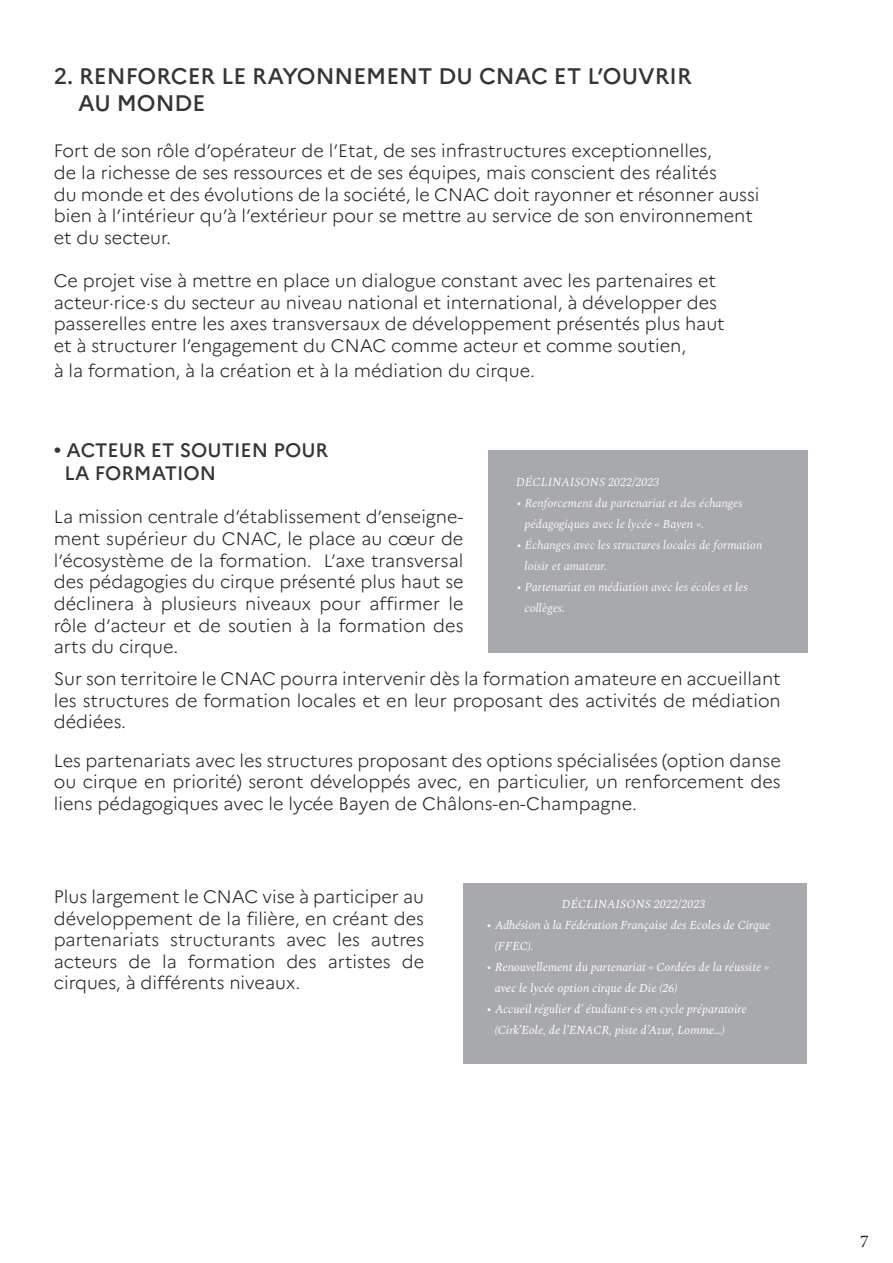
<style>
.page{position:relative;width:893px;height:1263px;background:#fff}
.page>*{position:absolute;margin:0;border:0;box-sizing:border-box;transform-origin:0 0}
.t1{font:500 22.5px "Marianne";color:#343537}
.t2{font:500 19.5px "Marianne";color:#343537}
.t3{font:300 18px/21.6px "Marianne";color:#231f20;text-align:justify}
.t4{font:18px "Minion Pro";color:#231f20}
.t5{font:italic 12px/21px "Spectral";color:#fff}
.t6{font:italic 12px "Spectral";color:#fafafa}
</style>
<div class="page">
<div style="left:488px;top:450px;width:319px;height:202px;background:#a8a9ad"></div>
<div style="left:463px;top:883px;width:344px;height:180px;background:#a8a9ad"></div>
<p class="t1" style="left:54px;top:62px;width:639px">2. RENFORCER LE RAYONNEMENT DU CNAC ET L’OUVRIR</p>
<p class="t1" style="left:78px;top:89px;width:129px">AU MONDE</p>
<p class="t3" style="left:54px;top:140px;width:659px">Fort de son rôle d’opérateur de l’Etat, de ses infrastructures exceptionnelles,</p>
<p class="t3" style="left:54px;top:162px;width:664px">de la richesse de ses ressources et de ses équipes, mais conscient des réalités</p>
<p class="t3" style="left:54px;top:183px;width:707px">du monde et des évolutions de la société, le CNAC doit rayonner et résonner aussi bien à l’intérieur qu’à l’extérieur pour se mettre au service de son environnement</p>
<p class="t3" style="left:54px;top:227px;width:119px">et du secteur.</p>
<p class="t3" style="left:54px;top:270px;width:663px">Ce projet vise à mettre en place un dialogue constant avec les partenaires et</p>
<p class="t3" style="left:54px;top:291px;width:665px">acteur·rice·s du secteur au niveau national et international, à développer des</p>
<p class="t3" style="left:54px;top:313px;width:672px">passerelles entre les axes transversaux de développement présentés plus haut</p>
<p class="t3" style="left:54px;top:335px;width:634px">et à structurer l’engagement du CNAC comme acteur et comme soutien,</p>
<p class="t3" style="left:54px;top:360px;width:483px">à la formation, à la création et à la médiation du cirque.</p>
<p class="t2" style="left:54px;top:438px;width:276px">• ACTEUR ET SOUTIEN POUR</p>
<p class="t2" style="left:64px;top:461px;width:153px">LA FORMATION</p>
<p class="t3" style="left:54px;top:506px;width:411px">La mission centrale d’établissement d’enseigne&shy;ment supérieur du CNAC, le place au cœur de l’écosystème de la formation. L’axe transversal des pédagogies du cirque présenté plus haut se déclinera à plusieurs niveaux pour affirmer le rôle d’acteur et de soutien à la formation des arts du cirque.</p>
<p class="t6" style="left:516px;top:473px;width:145px">DÉCLINAISONS 2022/2023</p>
<p class="t6" style="left:516px;top:494px;width:228px">• Renforcement du partenariat et des échanges</p>
<p class="t6" style="left:525px;top:515px;width:181px">pédagogiques avec le lycée « Bayen ».</p>
<p class="t6" style="left:516px;top:536px;width:248px">• Échanges avec les structures locales de formation</p>
<p class="t6" style="left:525px;top:557px;width:84px">loisir et amateur.</p>
<p class="t6" style="left:516px;top:578px;width:233px">• Partenariat en médiation avec les écoles et les</p>
<p class="t6" style="left:525px;top:599px;width:42px">collèges.</p>
<p class="t3" style="left:54px;top:668px;width:728px">Sur son territoire le CNAC pourra intervenir dès la formation amateure en accueillant les structures de formation locales et en leur proposant des activités de médiation dédiées.</p>
<p class="t3" style="left:54px;top:749px;width:728px">Les partenariats avec les structures proposant des options spécialisées (option danse ou cirque en priorité) seront développés avec, en particulier, un renforcement des liens pédagogiques avec le lycée Bayen de Châlons-en-Champagne.</p>
<p class="t3" style="left:54px;top:886px;width:372px">Plus largement le CNAC vise à participer au développement de la filière, en créant des partenariats structurants avec les autres acteurs de la formation des artistes de cirques, à différents niveaux.</p>
<p class="t5" style="left:562px;top:893px;width:145px">DÉCLINAISONS 2022/2023</p>
<p class="t5" style="left:495px;top:914px;width:277px;text-indent:-9px">• Adhésion à la Fédération Française des Ecoles de Cirque (FFEC).</p>
<p class="t5" style="left:495px;top:956px;width:276px;text-indent:-9px">• Renouvellement du partenariat « Cordées de la réussite » avec le lycée option cirque de Die (26)</p>
<p class="t5" style="left:486px;top:998px;width:262px">• Accueil régulier d’ étudiant·e·s en cycle préparatoire</p>
<p class="t5" style="left:495px;top:1019px;width:231px">(Cirk’Eole, de l’ENACR, piste d’Azur, Lomme…)</p>
<p class="t4" style="left:860px;top:1229px;width:10px">7</p>
</div>
